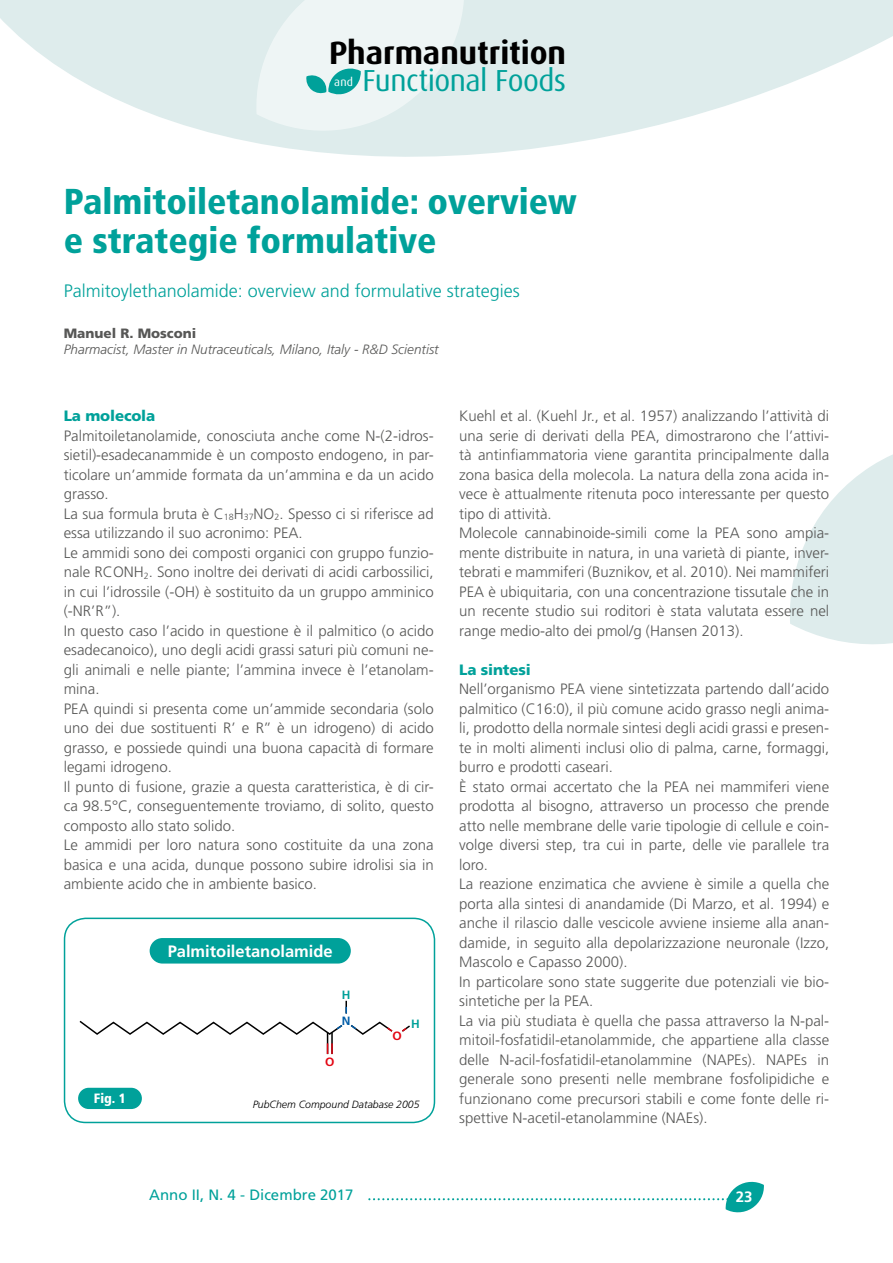
<style>
.page{position:relative;width:893px;height:1263px;background:#fff}
.page>*{position:absolute;margin:0;border:0;box-sizing:border-box;transform-origin:0 0}
.t1{font:900 condensed 36px/39px "Frutiger LT Std";color:#00a19a}
.t2{font:700 32.25px "Dax";color:#000}
.t3{font:30.45px "Dax";letter-spacing:-.02em;color:#00a19a}
.t4{font:300 18px "Frutiger LT Std";color:#00a19a}
.t5{font:700 16.5px "Frutiger LT Std";color:#fff}
.t6{font:300 15px/19.5px "Frutiger LT Std";color:#575756}
.t7{font:15px "Frutiger LT Std";color:#00a19a}
.t8{font:900 15px "Frutiger LT Std";letter-spacing:-.01em;color:#00a19a}
.t9{font:700 15px "Frutiger LT Std";color:#fff}
.t10{font:italic 300 13.5px "Frutiger LT Std";color:#575756}
.t11{font:900 13.5px "Frutiger LT Std";color:#575756}
.t12{font:900 condensed 13.5px "Frutiger LT Std";color:#fff}
.t13{font:700 12px "Frutiger LT Std";color:#e30613}
.t14{font:700 12px "Frutiger LT Std";color:#00a19a}
.t15{font:700 12px "Frutiger LT Std";color:#005da9}
.t16{font:11.7px "Dax";color:#fff}
.t17{font:italic 300 10.5px "Frutiger LT Std";color:#000}
</style>
<div class="page">
<svg style="left:0;top:0;width:893px;height:157px;fill:#deecec"></svg>
<svg style="left:790px;top:454px;width:103px;height:190px"></svg>
<svg style="left:369px;top:1181px;width:395px;height:32px"></svg>
<svg style="left:256px;top:0;width:208px;height:131px;background:#e2f0f0"></svg>
<svg style="left:65px;top:920px;width:369px;height:202px"></svg>
<div style="left:78px;top:1088px;width:64px;height:21px;background:#00a19a;border-radius:11px"></div>
<svg style="left:345px;top:1001px;width:2px;height:12px"></svg>
<svg style="left:78px;top:1019px;width:316px;height:35px"></svg>
<svg style="left:400px;top:1024px;width:12px;height:9px"></svg>
<div style="left:150px;top:938px;width:201px;height:25px;background:#00a19a;border-radius:13px"></div>
<div style="left:64px;top:917px;width:371px;height:206px;border:2px solid #00a19a;border-radius:21px"></div>
<h2 class="t2" style="left:329px;top:35px;width:239px">Pharmanutrition</h2>
<p class="t16" style="left:334px;top:76px;width:20px">and</p>
<h3 class="t3" style="left:363px;top:64px;width:205px">Functional Foods</h3>
<h1 class="t1" style="left:64px;top:182px;width:514px">Palmitoiletanolamide: overview e strategie formulative</h1>
<p class="t4" style="left:64px;top:280px;width:457px">Palmitoylethanolamide: overview and formulative strategies</p>
<p class="t11" style="left:64px;top:325px;width:134px">Manuel R. Mosconi</p>
<p class="t10" style="left:64px;top:342px;width:376px">Pharmacist, Master in Nutraceuticals, Milano, Italy - R&amp;D Scientist</p>
<p class="t8" style="left:64px;top:407px;width:93px">La molecola</p>
<p class="t6" style="left:64px;top:426px;width:371px">Palmitoiletanolamide, conosciuta anche come N-(2-idros&shy;sietil)-esadecanammide è un composto endogeno, in par&shy;ticolare un’ammide formata da un’ammina e da un acido grasso.<br>La sua formula bruta è C<sub>18</sub>H<sub>37</sub>NO<sub>2</sub>. Spesso ci si riferisce ad essa utilizzando il suo acronimo: PEA.<br>Le ammidi sono dei composti organici con gruppo funzio&shy;nale RCONH<sub>2</sub>. Sono inoltre dei derivati di acidi carbossilici, in cui l’idrossile (-OH) è sostituito da un gruppo amminico (-NR’R”).<br>In questo caso l’acido in questione è il palmitico (o acido esadecanoico), uno degli acidi grassi saturi più comuni ne&shy;gli animali e nelle piante; l’ammina invece è l’etanolam&shy;mina.<br>PEA quindi si presenta come un’ammide secondaria (solo uno dei due sostituenti R’ e R’’ è un idrogeno) di acido grasso, e possiede quindi una buona capacità di formare legami idrogeno.<br>Il punto di fusione, grazie a questa caratteristica, è di cir&shy;ca 98.5°C, conseguentemente troviamo, di solito, questo composto allo stato solido.<br>Le ammidi per loro natura sono costituite da una zona basica e una acida, dunque possono subire idrolisi sia in ambiente acido che in ambiente basico.</p>
<p class="t12" style="left:94px;top:1090px;width:34px">Fig. 1</p>
<p class="t5" style="left:168px;top:942px;width:167px">Palmitoiletanolamide</p>
<p class="t13" style="left:325px;top:1055px;width:11px">O</p>
<p class="t14" style="left:342px;top:988px;width:10px">H</p>
<p class="t15" style="left:342px;top:1013px;width:10px">N</p>
<p class="t14" style="left:411px;top:1017px;width:10px">H</p>
<p class="t13" style="left:393px;top:1029px;width:11px">O</p>
<p class="t17" style="left:253px;top:1098px;width:168px">PubChem Compound Database 2005</p>
<p class="t6" style="left:459px;top:406px;width:371px">Kuehl et al. (Kuehl Jr., et al. 1957) analizzando l’attività di una serie di derivati della PEA, dimostrarono che l’attivi&shy;tà antinfiammatoria viene garantita principalmente dalla zona basica della molecola. La natura della zona acida in&shy;vece è attualmente ritenuta poco interessante per questo tipo di attività.<br>Molecole cannabinoide-simili come la PEA sono ampia&shy;mente distribuite in natura, in una varietà di piante, inver&shy;tebrati e mammiferi (Buznikov, et al. 2010). Nei mammiferi PEA è ubiquitaria, con una concentrazione tissutale che in un recente studio sui roditori è stata valutata essere nel range medio-alto dei pmol/g (Hansen 2013).</p>
<p class="t8" style="left:459px;top:660px;width:73px">La sintesi</p>
<p class="t6" style="left:459px;top:679px;width:371px">Nell’organismo PEA viene sintetizzata partendo dall’acido palmitico (C16:0), il più comune acido grasso negli anima&shy;li, prodotto della normale sintesi degli acidi grassi e presen&shy;te in molti alimenti inclusi olio di palma, carne, formaggi, burro e prodotti caseari.<br>È stato ormai accertato che la PEA nei mammiferi viene prodotta al bisogno, attraverso un processo che prende atto nelle membrane delle varie tipologie di cellule e coin&shy;volge diversi step, tra cui in parte, delle vie parallele tra loro.<br>La reazione enzimatica che avviene è simile a quella che porta alla sintesi di anandamide (Di Marzo, et al. 1994) e anche il rilascio dalle vescicole avviene insieme alla anan&shy;damide, in seguito alla depolarizzazione neuronale (Izzo, Mascolo e Capasso 2000).<br>In particolare sono state suggerite due potenziali vie bio&shy;sintetiche per la PEA.<br>La via più studiata è quella che passa attraverso la N-pal&shy;mitoil-fosfatidil-etanolammide, che appartiene alla classe delle N-acil-fosfatidil-etanolammine (NAPEs). NAPEs in generale sono presenti nelle membrane fosfolipidiche e funzionano come precursori stabili e come fonte delle ri&shy;spettive N-acetil-etanolammine (NAEs).</p>
<p class="t7" style="left:149px;top:1186px;width:206px">Anno II, N. 4 - Dicembre 2017</p>
<p class="t9" style="left:736px;top:1188px;width:18px">23</p>
</div>
